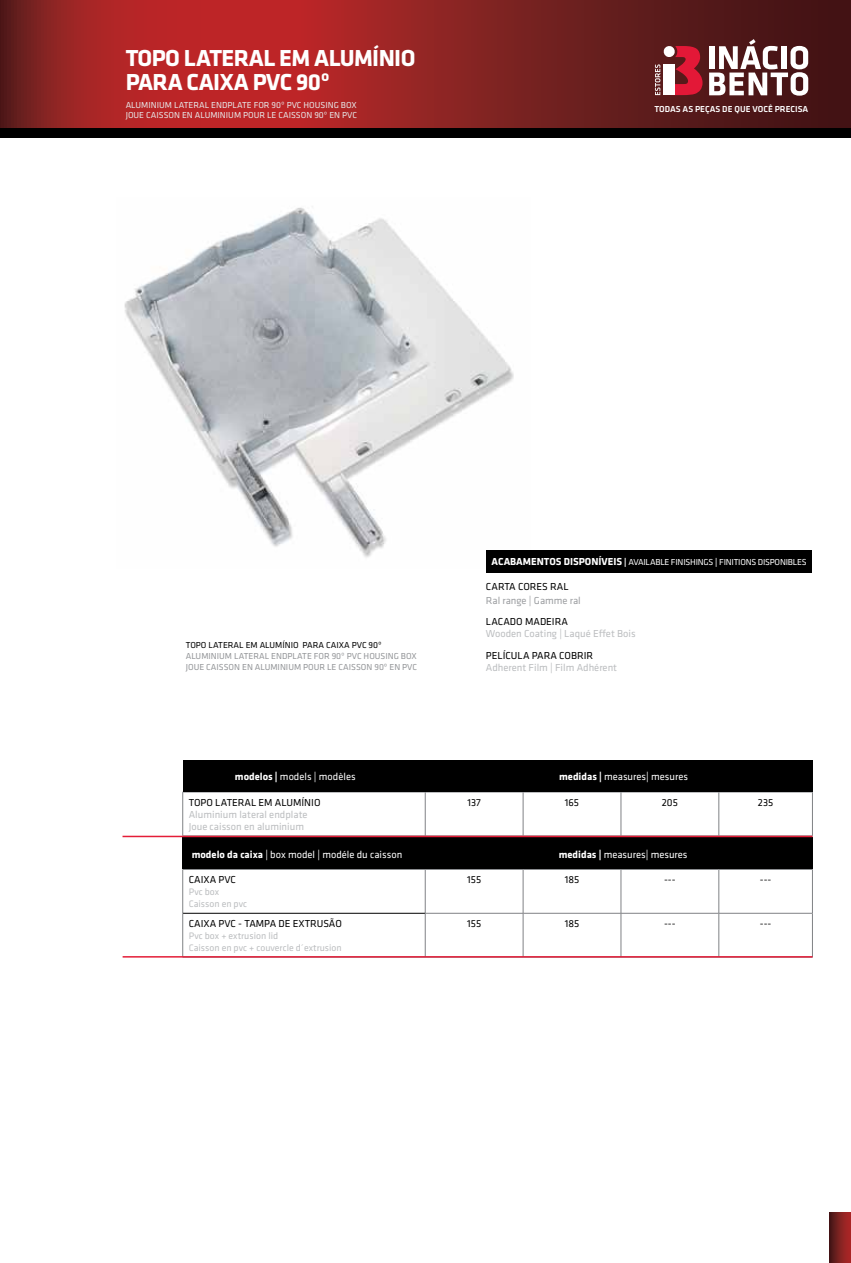
<style>
.page{position:relative;width:851px;height:1263px;background:#fff}
.page>*{position:absolute;margin:0;border:0;box-sizing:border-box;transform-origin:0 0}
.t1{font:700 24px/24px "Klavika";letter-spacing:-.025em;color:#fff}
.t2{font:10.5px "Klavika";color:#000}
.t3{font:10.5px "Klavika";color:#fff}
.t4{font:10.5px/12px "Klavika";color:#bcbec0}
.t5{font:10.5px "Klavika";color:#9d9fa2}
.t6{font:9.75px/12px "Klavika";color:#bcbec0}
.t7{font:9px/10.1px "Klavika";color:#e6e7e8}
.t8{font:9px/10.1px "Klavika";color:#939598}
.t9{font:9px "Klavika";letter-spacing:-.025em;color:#fff}
.t10{font:9px "Klavika";color:#000}
.t11{font:500 9px "Klavika";color:#fff}
.s1{font-weight:700;font-size:10.5px}
.s2{font-weight:700}
.s3{font-weight:500}
</style>
<div class="page">
<svg style="left:829px;top:1212px;width:21px;height:51px"></svg>
<svg style="left:0;top:0;width:850px;height:129px;background:#892021"></svg>
<div style="left:0;top:129px;width:850px;height:9px;background:#000"></div>
<svg style="left:654px;top:39px;width:154px;height:57px"></svg>
<img style="left:124px;top:207px;width:390px;height:351px">
<hr style="left:182px;top:792px;width:243px;height:1px;background:#808285">
<hr style="left:182px;top:792px;width:1px;height:44px;background:#808285">
<hr style="left:425px;top:792px;width:98px;height:1px;background:#808285">
<hr style="left:425px;top:792px;width:1px;height:44px;background:#808285">
<hr style="left:523px;top:792px;width:98px;height:1px;background:#808285">
<hr style="left:522px;top:792px;width:1px;height:44px;background:#808285">
<hr style="left:621px;top:792px;width:97px;height:1px;background:#808285">
<hr style="left:620px;top:792px;width:1px;height:44px;background:#808285">
<hr style="left:718px;top:792px;width:94px;height:1px;background:#808285">
<hr style="left:718px;top:792px;width:1px;height:44px;background:#808285">
<hr style="left:812px;top:792px;width:1px;height:44px;background:#808285">
<hr style="left:425px;top:869px;width:98px;height:1px;background:#808285">
<hr style="left:523px;top:869px;width:98px;height:1px;background:#808285">
<hr style="left:522px;top:869px;width:1px;height:44px;background:#808285">
<hr style="left:621px;top:869px;width:97px;height:1px;background:#808285">
<hr style="left:620px;top:869px;width:1px;height:44px;background:#808285">
<hr style="left:718px;top:869px;width:94px;height:1px;background:#808285">
<hr style="left:718px;top:869px;width:1px;height:44px;background:#808285">
<hr style="left:812px;top:869px;width:1px;height:44px;background:#808285">
<hr style="left:425px;top:913px;width:98px;height:1px;background:#808285">
<hr style="left:523px;top:913px;width:98px;height:1px;background:#808285">
<hr style="left:522px;top:913px;width:1px;height:44px;background:#808285">
<hr style="left:621px;top:913px;width:97px;height:1px;background:#808285">
<hr style="left:620px;top:913px;width:1px;height:44px;background:#808285">
<hr style="left:718px;top:913px;width:94px;height:1px;background:#808285">
<hr style="left:718px;top:913px;width:1px;height:44px;background:#808285">
<hr style="left:812px;top:913px;width:1px;height:44px;background:#808285">
<hr style="left:425px;top:957px;width:98px;height:1px;background:#808285">
<hr style="left:523px;top:957px;width:98px;height:1px;background:#808285">
<hr style="left:621px;top:957px;width:97px;height:1px;background:#808285">
<hr style="left:718px;top:957px;width:94px;height:1px;background:#808285">
<hr style="left:182px;top:869px;width:243px;height:1px;background:#808285">
<hr style="left:182px;top:869px;width:1px;height:44px;background:#808285">
<hr style="left:425px;top:869px;width:1px;height:44px;background:#808285">
<hr style="left:183px;top:913px;width:242px;height:1px;background:#000">
<hr style="left:182px;top:913px;width:1px;height:44px;background:#808285">
<hr style="left:182px;top:957px;width:243px;height:1px;background:#808285">
<hr style="left:425px;top:913px;width:1px;height:44px;background:#808285">
<div style="left:182px;top:760px;width:630px;height:32px;background:#000"></div>
<div style="left:182px;top:837px;width:630px;height:32px;background:#000"></div>
<hr style="left:122px;top:836px;width:690px;height:1px;background:#e41d38">
<hr style="left:123px;top:956px;width:689px;height:1px;background:#e41d38">
<div style="left:486px;top:550px;width:325px;height:22px;background:#000"></div>
<h1 class="t1" style="left:126px;top:47px;width:291px">TOPO LATERAL EM ALUMÍNIO<br>PARA CAIXA PVC 90º</h1>
<p class="t7" style="left:126px;top:100px;width:233px">ALUMINIUM LATERAL ENDPLATE FOR 90º PVC HOUSING BOX<br>JOUE CAISSON EN ALUMINIUM POUR LE CAISSON 90º EN PVC</p>
<p class="t11" style="left:654px;top:104px;width:155px">TODAS AS PEÇAS DE QUE VOCÊ PRECISA</p>
<p class="t10" style="left:186px;top:640px;width:197px">TOPO LATERAL EM ALUMÍNIO PARA CAIXA PVC 90º</p>
<p class="t8" style="left:186px;top:652px;width:233px">ALUMINIUM LATERAL ENDPLATE FOR 90º PVC HOUSING BOX<br>JOUE CAISSON EN ALUMINIUM POUR LE CAISSON 90º EN PVC</p>
<p class="t9" style="left:491px;top:557px;width:316px"><span class="s1">ACABAMENTOS DISPONÍVEIS</span> <span class="s2">|</span> AVAILABLE FINISHINGS <span class="s3">|</span> FINITIONS DISPONIBLES</p>
<p class="t2" style="left:486px;top:581px;width:84px">CARTA CORES RAL</p>
<p class="t5" style="left:486px;top:594px;width:96px">Ral range | Gamme ral</p>
<p class="t2" style="left:486px;top:615px;width:84px">LACADO MADEIRA</p>
<p class="t4" style="left:486px;top:627px;width:151px">Wooden Coating | Laqué Effet Bois</p>
<p class="t2" style="left:486px;top:650px;width:109px">PELÍCULA PARA COBRIR</p>
<p class="t4" style="left:486px;top:662px;width:133px">Adherent Film | Film Adhérent</p>
<p class="t3" style="left:235px;top:771px;width:122px"><span class="s2">modelos |</span> models | modèles</p>
<p class="t3" style="left:559px;top:771px;width:130px"><span class="s2">medidas |</span> measures| mesures</p>
<p class="t2" style="left:189px;top:797px;width:133px">TOPO LATERAL EM ALUMÍNIO</p>
<p class="t4" style="left:189px;top:809px;width:120px">Aluminium lateral endplate<br>Joue caisson en aluminium</p>
<p class="t2" style="left:467px;top:797px;width:15px">137</p>
<p class="t2" style="left:565px;top:797px;width:16px">165</p>
<p class="t2" style="left:661px;top:797px;width:18px">205</p>
<p class="t2" style="left:757px;top:797px;width:17px">235</p>
<p class="t3" style="left:192px;top:849px;width:212px"><span class="s2">modelo da caixa</span> | box model | modéle du caisson</p>
<p class="t3" style="left:558px;top:849px;width:130px"><span class="s2">medidas |</span> measures| mesures</p>
<p class="t2" style="left:189px;top:874px;width:49px">CAIXA PVC</p>
<p class="t6" style="left:189px;top:886px;width:60px">Pvc box<br>Caisson en pvc</p>
<p class="t2" style="left:189px;top:918px;width:155px">CAIXA PVC - TAMPA DE EXTRUSÃO</p>
<p class="t6" style="left:189px;top:930px;width:154px">Pvc box + extrusion lid<br>Caisson en pvc + couvercle d´extrusion</p>
<p class="t2" style="left:467px;top:874px;width:16px">155</p>
<p class="t2" style="left:564px;top:874px;width:16px">185</p>
<p class="t2" style="left:664px;top:874px;width:13px">---</p>
<p class="t2" style="left:759px;top:874px;width:13px">---</p>
<p class="t2" style="left:467px;top:918px;width:16px">155</p>
<p class="t2" style="left:564px;top:918px;width:16px">185</p>
<p class="t2" style="left:664px;top:918px;width:13px">---</p>
<p class="t2" style="left:759px;top:918px;width:13px">---</p>
</div>
